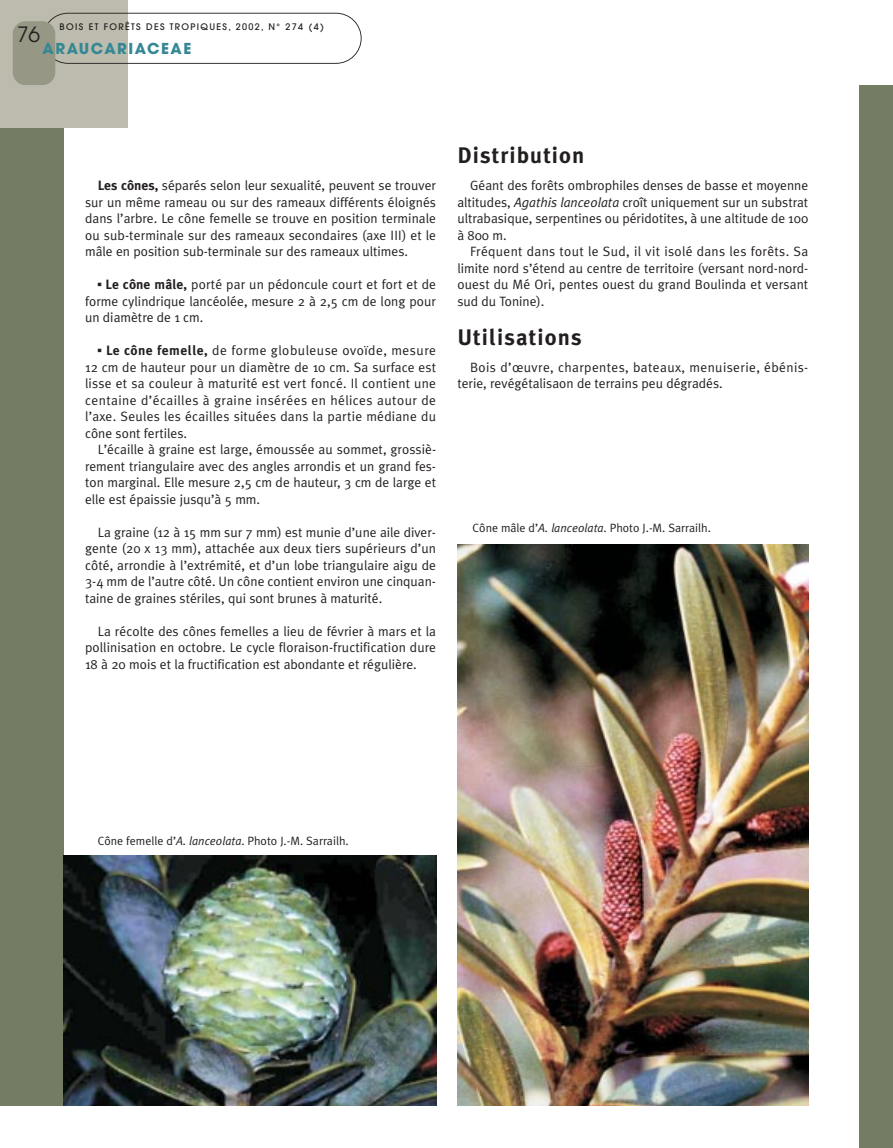
<style>
.page{position:relative;width:893px;height:1148px;background:#fff}
.page>*{position:absolute;margin:0;border:0;box-sizing:border-box;transform-origin:0 0}
.t1{font:700 22.5px "Meta Plus";letter-spacing:.05em;color:#231f1f}
.t2{font:21px "Avant Garde";color:#231f1f}
.t3{font:700 15px "Avant Garde";letter-spacing:.1em;color:#348894}
.t4{font:13.5px/16.5px "Meta Plus Normal";color:#231f1f;text-align:justify}
.t5{font:13.5px/16.5px "Meta Plus Normal";letter-spacing:.025em;color:#231f1f}
.t6{font:12px "Meta Plus Normal";color:#231f1f}
.t7{font:500 9px "Avant Garde";letter-spacing:.15em;color:#231f1f}
.s1{font-family:"Meta Plus";font-weight:700}
.s2{font-family:"Universal Newswith Comm Pi"}
.s3{font-style:italic}
</style>
<div class="page">
<div style="left:0;top:0;width:64px;height:1106px;background:#757c64"></div>
<div style="left:859px;top:85px;width:33px;height:1062px;background:#757c64"></div>
<div style="left:0;top:0;width:128px;height:128px;background:#bcbbad"></div>
<svg style="left:48px;top:13px;width:313px;height:51px"></svg>
<div style="left:13px;top:21px;width:42px;height:64px;background:#969885;border-radius:13px"></div>
<img style="left:64px;top:855px;width:372px;height:251px">
<img style="left:457px;top:544px;width:351px;height:562px">
<h2 class="t2" style="left:17px;top:26px;width:25px">76</h2>
<p class="t7" style="left:60px;top:23px;width:266px">BOIS ET FORÊTS DES TROPIQUES, 2002, N° 274 (4)</p>
<p class="t3" style="left:43px;top:43px;width:150px">ARAUCARIACEAE</p>
<p class="t4" style="left:85px;top:178px;width:352px;text-indent:13px"><span class="s1">Les cônes,</span> séparés selon leur sexualité, peuvent se trouver sur un même rameau ou sur des rameaux différents éloignés dans l’arbre. Le cône femelle se trouve en position terminale ou sub-terminale sur des rameaux secondaires (axe III) et le mâle en position sub-terminale sur des rameaux ultimes.</p>
<p class="t4" style="left:85px;top:277px;width:352px;text-indent:13px"><span class="s2">▪</span> <span class="s1">Le cône mâle,</span> porté par un pédoncule court et fort et de forme cylindrique lancéolée, mesure 2 à 2,5 cm de long pour un diamètre de 1 cm.</p>
<p class="t4" style="left:85px;top:343px;width:352px;text-indent:13px"><span class="s2">▪</span> <span class="s1">Le cône femelle,</span> de forme globuleuse ovoïde, mesure 12 cm de hauteur pour un diamètre de 10 cm. Sa surface est lisse et sa couleur à maturité est vert foncé. Il contient une centaine d’écailles à graine insérées en hélices autour de l’axe. Seules les écailles situées dans la partie médiane du cône sont fertiles.</p>
<p class="t4" style="left:85px;top:442px;width:352px;text-indent:13px">L’écaille à graine est large, émoussée au sommet, grossiè&shy;rement triangulaire avec des angles arrondis et un grand fes&shy;ton marginal. Elle mesure 2,5 cm de hauteur, 3 cm de large et elle est épaissie jusqu’à 5 mm.</p>
<p class="t4" style="left:85px;top:525px;width:352px;text-indent:13px">La graine (12 à 15 mm sur 7 mm) est munie d’une aile diver&shy;gente (20 x 13 mm), attachée aux deux tiers supérieurs d’un côté, arrondie à l’extrémité, et d’un lobe triangulaire aigu de 3-4 mm de l’autre côté. Un cône contient environ une cinquan&shy;taine de graines stériles, qui sont brunes à maturité.</p>
<p class="t4" style="left:85px;top:624px;width:352px;text-indent:13px">La récolte des cônes femelles a lieu de février à mars et la pollinisation en octobre. Le cycle floraison-fructification dure 18 à 20 mois et la fructification est abondante et régulière.</p>
<h1 class="t1" style="left:457px;top:147px;width:129px">Distribution</h1>
<p class="t4" style="left:457px;top:178px;width:352px;text-indent:13px">Géant des forêts ombrophiles denses de basse et moyenne altitudes, <span class="s3">Agathis lanceolata</span> croît uniquement sur un substrat ultrabasique, serpentines ou péridotites, à une altitude de 100 à 800 m.</p>
<p class="t4" style="left:457px;top:244px;width:352px;text-indent:13px">Fréquent dans tout le Sud, il vit isolé dans les forêts. Sa limite nord s’étend au centre de territoire (versant nord-nord&shy;ouest du Mé Ori, pentes ouest du grand Boulinda et versant sud du Tonine).</p>
<h1 class="t1" style="left:457px;top:328px;width:126px">Utilisations</h1>
<p class="t5" style="left:457px;top:360px;width:352px;text-indent:13px">Bois d’œuvre, charpentes, bateaux, menuiserie, ébénis&shy;terie, revégétalisaon de terrains peu dégradés.</p>
<p class="t6" style="left:472px;top:523px;width:240px">Cône mâle d’<span class="s3">A. lanceolata</span>. Photo J.-M. Sarrailh.</p>
<p class="t6" style="left:98px;top:836px;width:252px">Cône femelle d’<span class="s3">A. lanceolata</span>. Photo J.-M. Sarrailh.</p>
</div>
